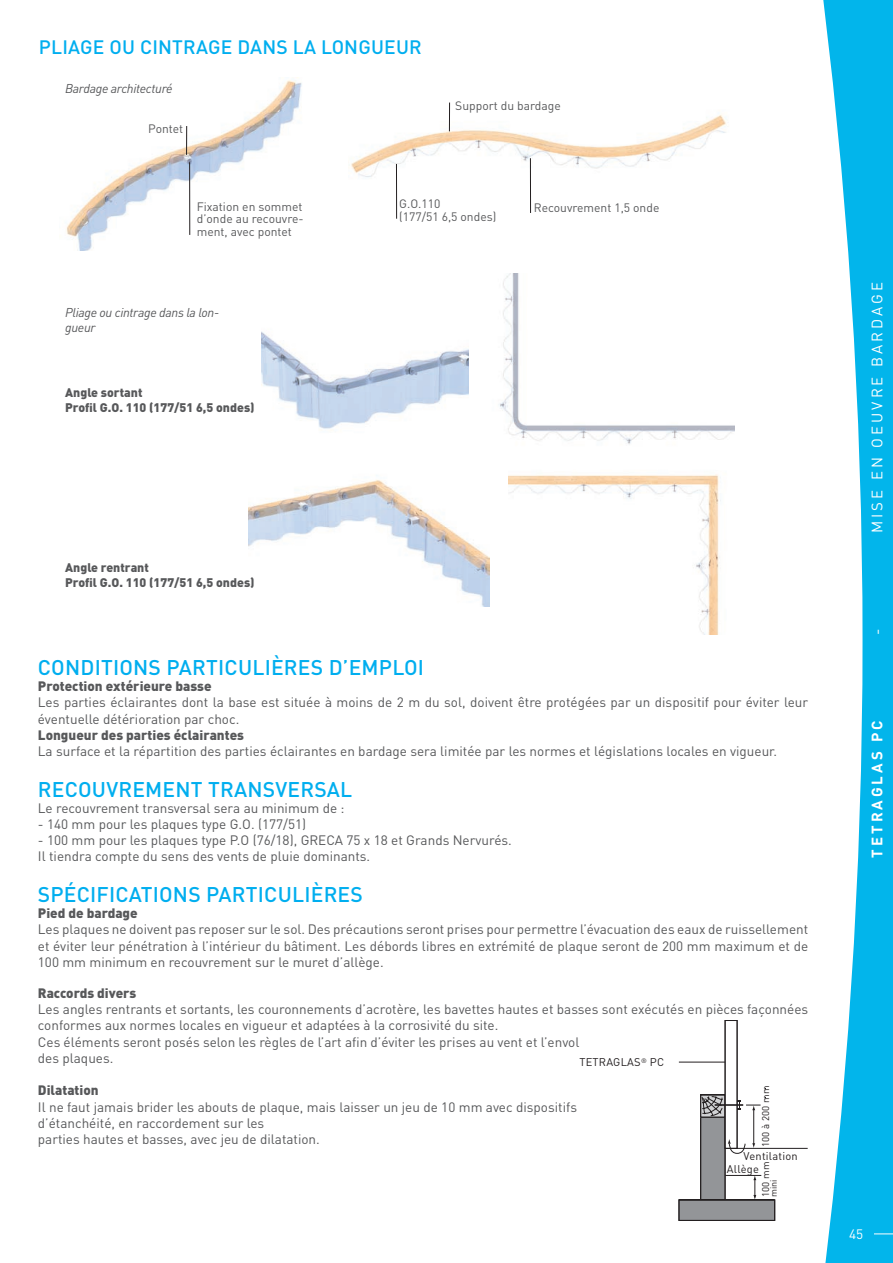
<style>
.page{position:relative;width:893px;height:1263px;background:#fff}
.page>*{position:absolute;margin:0;border:0;box-sizing:border-box;transform-origin:0 0}
.t1{font:500 21px "DIN";letter-spacing:.01em;color:#00aeef}
.t2{font:500 19.2px "DIN";letter-spacing:.01em;color:#00aeef}
.t3{font:15px "DIN";letter-spacing:.2em;color:#fff}
.t4{font:700 15px "DIN";letter-spacing:.2em;color:#fff}
.t5{font:13.5px/16.2px "DIN";color:#57585a}
.t6{font:900 13.5px "DIN";color:#57585a}
.t7{font:13.5px "DIN";color:#fff}
.t8{font:italic 12.75px/15.1px "DIN";letter-spacing:-.025em;color:#57585a}
.t9{font:900 12.3px/15.1px "DIN";color:#57585a}
.t10{font:12.15px/12.3px "DIN";color:#57585a;text-align:justify}
.t11{font:11.1px/13.5px "DIN";letter-spacing:.02em;color:#231f20}
.t12{font:9.75px "DIN";letter-spacing:.02em;color:#231f20}
.t13{font:9px "DIN";color:#231f20}
</style>
<div class="page">
<svg style="left:823px;top:0;width:69px;height:1262px;fill:#02b5eb"></svg>
<svg style="left:873px;top:1233px;width:19px;height:1px"></svg>
<img style="left:66px;top:80px;width:236px;height:170px">
<img style="left:261px;top:331px;width:208px;height:98px">
<img style="left:249px;top:475px;width:240px;height:131px">
<img style="left:499px;top:273px;width:235px;height:172px">
<img style="left:508px;top:474px;width:213px;height:160px">
<img style="left:351px;top:103px;width:376px;height:114px">
<hr style="left:189px;top:162px;width:1px;height:73px;background:#231f20">
<hr style="left:396px;top:164px;width:1px;height:55px;background:#231f20">
<hr style="left:530px;top:158px;width:1px;height:55px;background:#231f20">
<svg style="left:186px;top:126px;width:1px;height:29px"></svg>
<svg style="left:449px;top:102px;width:1px;height:29px"></svg>
<div style="left:700px;top:1094px;width:24px;height:105px;background:#939598"></div>
<div style="left:700px;top:1094px;width:25px;height:105px;border:1px solid #231f20"></div>
<div style="left:678px;top:1199px;width:96px;height:21px;background:#939598"></div>
<div style="left:678px;top:1199px;width:96px;height:21px;border:1px solid #231f20"></div>
<svg style="left:700px;top:1094px;width:24px;height:23px"></svg>
<div style="left:724px;top:1019px;width:13px;height:129px;border:1px solid #231f20"></div>
<hr style="left:724px;top:1147px;width:83px;height:1px;background:#231f20">
<hr style="left:714px;top:1103px;width:29px;height:2px;background:#231f20">
<hr style="left:678px;top:1199px;width:95px;height:1px;background:#231f20">
<hr style="left:678px;top:1198px;width:95px;height:1px;background:#231f20">
<hr style="left:678px;top:1061px;width:46px;height:1px;background:#231f20">
<hr style="left:753px;top:1108px;width:1px;height:35px;background:#231f20">
<svg style="left:737px;top:1100px;width:23px;height:9px"></svg>
<svg style="left:753px;top:1175px;width:3px;height:24px"></svg>
<hr style="left:725px;top:1174px;width:36px;height:1px;background:#231f20">
<svg style="left:727px;top:1138px;width:18px;height:15px"></svg>
<h2 class="t2" style="left:39px;top:35px;width:384px">PLIAGE OU CINTRAGE DANS LA LONGUEUR</h2>
<p class="t8" style="left:65px;top:80px;width:109px">Bardage architecturé</p>
<p class="t10" style="left:148px;top:122px;width:36px">Pontet</p>
<p class="t10" style="left:455px;top:99px;width:107px">Support du bardage</p>
<p class="t10" style="left:197px;top:200px;width:108px">Fixation en sommet d’onde au recouvre&shy;ment, avec pontet</p>
<p class="t10" style="left:399px;top:197px;width:98px">G.O.110<br>(177/51 6,5 ondes)</p>
<p class="t10" style="left:533px;top:201px;width:127px">Recouvrement 1,5 onde</p>
<p class="t8" style="left:65px;top:304px;width:155px">Pliage ou cintrage dans la lon&shy;gueur</p>
<p class="t9" style="left:65px;top:384px;width:191px">Angle sortant<br>Profil G.O. 110 (177/51 6,5 ondes)</p>
<p class="t9" style="left:65px;top:559px;width:191px">Angle rentrant<br>Profil G.O. 110 (177/51 6,5 ondes)</p>
<h1 class="t1" style="left:38px;top:654px;width:387px">CONDITIONS PARTICULIÈRES D’EMPLOI</h1>
<p class="t6" style="left:38px;top:677px;width:175px">Protection extérieure basse</p>
<p class="t5" style="left:38px;top:694px;width:771px">Les parties éclairantes dont la base est située à moins de 2 m du sol, doivent être protégées par un dispositif pour éviter leur éventuelle détérioration par choc.</p>
<p class="t6" style="left:38px;top:725px;width:207px">Longueur des parties éclairantes</p>
<p class="t5" style="left:38px;top:742px;width:740px">La surface et la répartition des parties éclairantes en bardage sera limitée par les normes et législations locales en vigueur.</p>
<h1 class="t1" style="left:38px;top:775px;width:316px">RECOUVREMENT TRANSVERSAL</h1>
<p class="t5" style="left:38px;top:799px;width:308px">Le recouvrement transversal sera au minimum de :</p>
<p class="t5" style="left:38px;top:815px;width:270px">- 140 mm pour les plaques type G.O. (177/51)</p>
<p class="t5" style="left:38px;top:831px;width:475px">- 100 mm pour les plaques type P.O (76/18), GRECA 75 x 18 et Grands Nervurés.<br>Il tiendra compte du sens des vents de pluie dominants.</p>
<h1 class="t1" style="left:38px;top:880px;width:326px">SPÉCIFICATIONS PARTICULIÈRES</h1>
<p class="t6" style="left:38px;top:904px;width:101px">Pied de bardage</p>
<p class="t5" style="left:38px;top:920px;width:771px;text-align:justify">Les plaques ne doivent pas reposer sur le sol. Des précautions seront prises pour permettre l’évacuation des eaux de ruissellement et éviter leur pénétration à l’intérieur du bâtiment. Les débords libres en extrémité de plaque seront de 200 mm maximum et de 100 mm minimum en recouvrement sur le muret d’allège.</p>
<p class="t6" style="left:38px;top:983px;width:100px">Raccords divers</p>
<p class="t5" style="left:38px;top:1000px;width:771px">Les angles rentrants et sortants, les couronnements d’acrotère, les bavettes hautes et basses sont exécutés en pièces façonnées conformes aux normes locales en vigueur et adaptées à la corrosivité du site.<br>Ces éléments seront posés selon les règles de l’art afin d’éviter les prises au vent et l’envol<br>des plaques.</p>
<p class="t6" style="left:38px;top:1081px;width:62px">Dilatation</p>
<p class="t5" style="left:38px;top:1097px;width:540px">Il ne faut jamais brider les abouts de plaque, mais laisser un jeu de 10 mm avec dispositifs d’étanchéité, en raccordement sur les<br>parties hautes et basses, avec jeu de dilatation.</p>
<p class="t11" style="left:579px;top:1055px;width:86px">TETRAGLAS<sup>®</sup> PC</p>
<p class="t12" style="left:759px;top:1147px;width:64px;rotate:-90deg">100 à 200 mm</p>
<p class="t12" style="left:759px;top:1197px;width:37px;rotate:-90deg">100 mm</p>
<p class="t11" style="left:726px;top:1148px;width:72px;text-indent:17px">Ventilation<br>Allège</p>
<p class="t13" style="left:767px;top:1197px;width:20px;rotate:-90deg">mini</p>
<p class="t3" style="left:867px;top:533px;width:253px;rotate:-90deg">MISE EN OEUVRE BARDAGE</p>
<p class="t3" style="left:867px;top:635px;width:8px;rotate:-90deg">-</p>
<p class="t4" style="left:866px;top:857px;width:139px;rotate:-90deg">TETRAGLAS PC</p>
<p class="t7" style="left:848px;top:1225px;width:16px">45</p>
</div>
